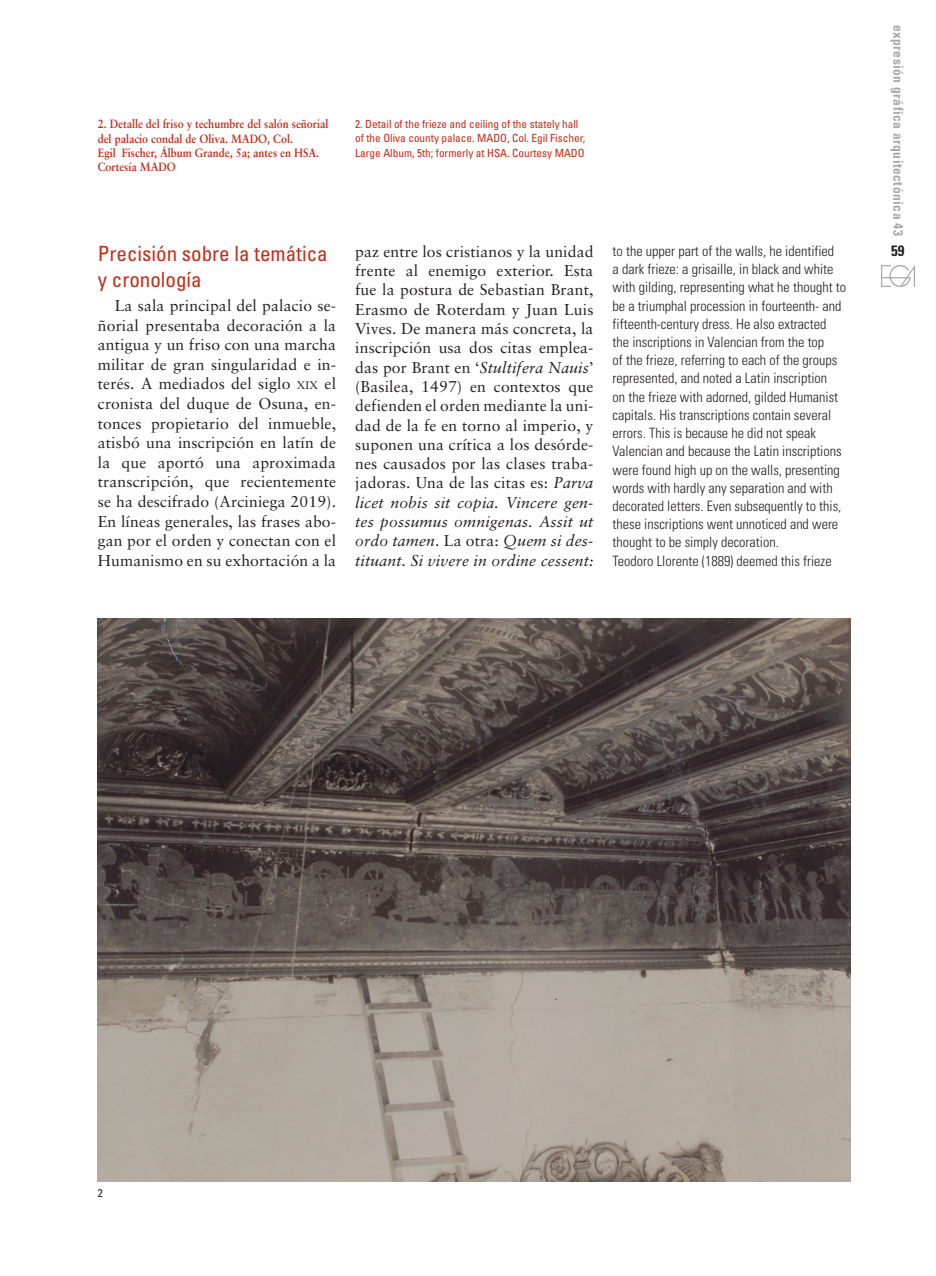
<style>
.page{position:relative;width:936px;height:1276px;background:#fff}
.page>*{position:absolute;margin:0;border:0;box-sizing:border-box;transform-origin:0 0}
.TITULAR_1_CAST{font:condensed 21px/26px "Univers";color:#c02d19}
.t1{font:15.75px/19.4px "Sabon";letter-spacing:.01em;color:#231f20;text-align:justify}
.t2{font:700 condensed 15px "Univers";color:#231f20}
.t3{font:300 condensed 14.25px/18.1px "Univers";color:#231f20}
.t4{font:700 condensed 13.5px "Univers";letter-spacing:.035em;color:#a8a9ad}
.SUBTITULO_INGLES{font:700 12px/14.2px "Sabon";color:#c02d19;scale:.9 1}
.SUBTITULO_INGLES-2{font:condensed 11.25px/14.2px "Univers";color:#c02d19}
.PIES_DE_FOTO_INGLES{font:condensed 11.25px "Univers";color:#231f20}
.s1{font-size:10.95px}
.s2{font-style:italic}
</style>
<div class="page">
<img style="left:881px;top:265px;width:33px;height:21px">
<img style="left:98px;top:619px;width:752px;height:562px">
<p class="SUBTITULO_INGLES" style="left:98px;top:117px;width:258px">2. Detalle del friso y techumbre del salón señorial del palacio condal de Oliva. MADO, Col.<br>Egil Fischer, Álbum Grande, 5a; antes en HSA.<br>Cortesía MADO</p>
<p class="SUBTITULO_INGLES-2" style="left:355px;top:117px;width:231px">2. Detail of the frieze and ceiling of the stately hall of the Oliva county palace. MADO, Col. Egil Fischer,<br>Large Album, 5th; formerly at HSA. Courtesy MADO</p>
<p class="TITULAR_1_CAST" style="left:98px;top:241px;width:231px">Precisión sobre la temática y cronología</p>
<p class="t1" style="left:98px;top:296px;width:240px;text-indent:17px">La sala principal del palacio se&shy;ñorial presentaba decoración a la antigua y un friso con una marcha militar de gran singularidad e in&shy;terés. A mediados del siglo <span class="s1">xix</span> el cronista del duque de Osuna, en&shy;tonces propietario del inmueble, atisbó una inscripción en latín de la que aportó una aproximada transcripción, que recientemente se ha descifrado (Arciniega 2019).<br>En líneas generales, las frases abo&shy;gan por el orden y conectan con el Humanismo en su exhortación a la</p>
<p class="t1" style="left:355px;top:241px;width:240px">paz entre los cristianos y la unidad frente al enemigo exterior. Esta fue la postura de Sebastian Brant, Erasmo de Roterdam y Juan Luis Vives. De manera más concreta, la inscripción usa dos citas emplea&shy;das por Brant en ‘<span class="s2">Stultifera Nauis</span>’ (Basilea, 1497) en contextos que defienden el orden mediante la uni&shy;dad de la fe en torno al imperio, y suponen una crítica a los desórde&shy;nes causados por las clases traba&shy;jadoras. Una de las citas es: <span class="s2">Parva licet nobis sit copia. Vincere gen&shy;tes possumus omnigenas. Assit ut ordo tamen</span>. La otra: <span class="s2">Quem si des&shy;tituant. Si vivere in ordine cessent:</span></p>
<p class="t3" style="left:612px;top:242px;width:235px">to the upper part of the walls, he identified<br>a dark frieze: a grisaille, in black and white with gilding, representing what he thought to be a triumphal procession in fourteenth- and fifteenth-century dress. He also extracted the inscriptions in Valencian from the top<br>of the frieze, referring to each of the groups represented, and noted a Latin inscription<br>on the frieze with adorned, gilded Humanist capitals. His transcriptions contain several errors. This is because he did not speak Valencian and because the Latin inscriptions were found high up on the walls, presenting words with hardly any separation and with decorated letters. Even subsequently to this, these inscriptions went unnoticed and were thought to be simply decoration.</p>
<p class="t3" style="left:612px;top:551px;width:220px">Teodoro Llorente (1889) deemed this frieze</p>
<p class="t4" style="left:906px;top:25px;width:213px;rotate:90deg">expresión gráfica arquitectónica 43</p>
<p class="t2" style="left:891px;top:242px;width:15px">59</p>
<p class="PIES_DE_FOTO_INGLES" style="left:98px;top:1186px;width:6px">2</p>
</div>
